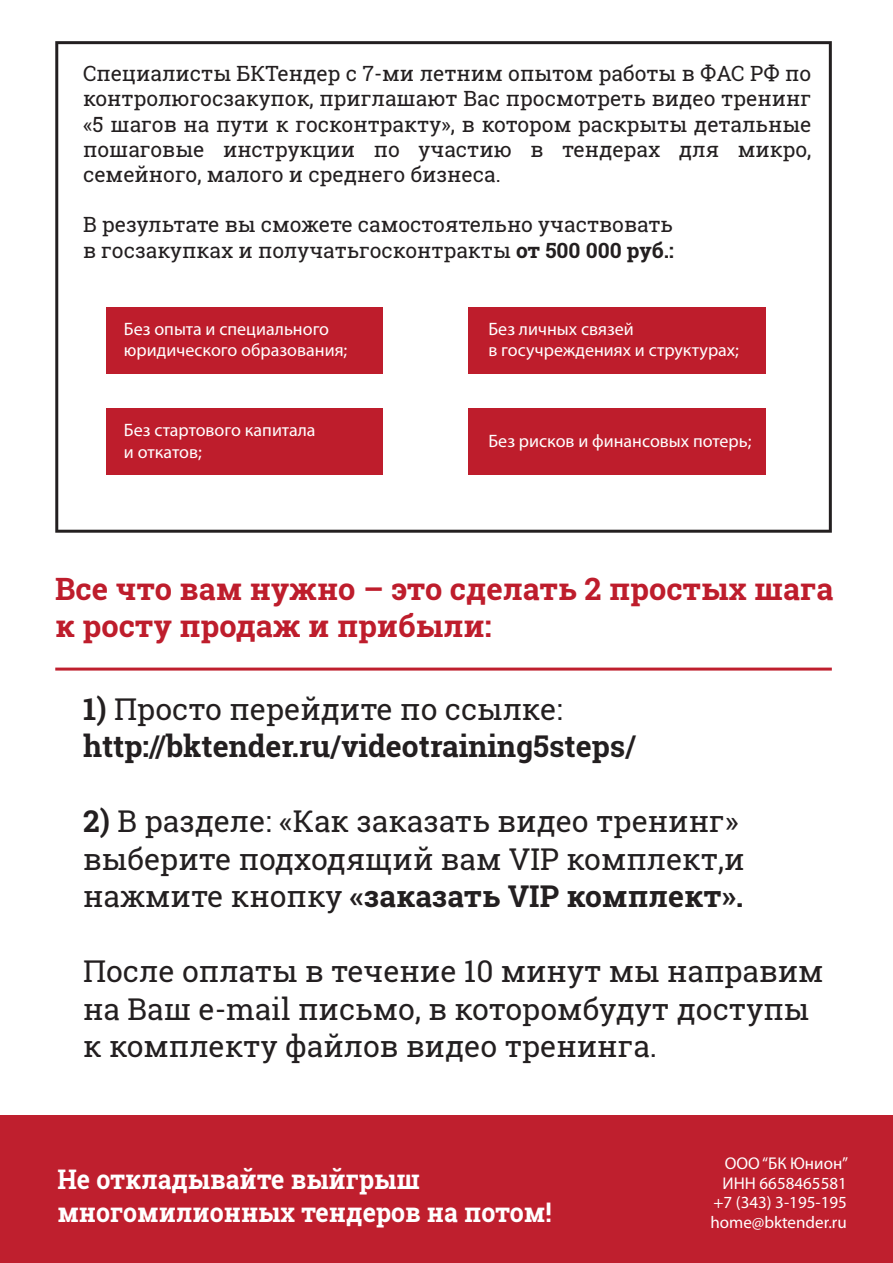
<style>
.page{position:relative;width:893px;height:1263px;background:#fff}
.page>*{position:absolute;margin:0;border:0;box-sizing:border-box;transform-origin:0 0}
.t1{font:700 30.75px/36.9px "Roboto Slab";color:#be1d2c}
.t2{font:30px/37.5px "Roboto Slab";color:#231f20}
.t3{font:700 30px/37.5px "Roboto Slab";color:#231f20}
.t4{font:700 27px/32.4px "Roboto Slab";color:#fff;scale:.93 1}
.t5{font:21px/25.2px "Roboto Slab";color:#231f20;text-align:justify}
.t6{font:18px/21.6px "Myriad Pro";color:#fff}
.t7{font:16.95px/19.5px "Myriad Pro";color:#fff;text-align:right}
.s1{font-weight:700}
.s2{font-weight:400}
</style>
<div class="page">
<hr style="left:55px;top:667px;width:777px;height:3px;background:#bf1f2e">
<svg style="left:57px;top:41px;width:775px;height:492px"></svg>
<div style="left:106px;top:307px;width:277px;height:66px;background:#be1d2c"></div>
<div style="left:106px;top:408px;width:277px;height:67px;background:#be1d2c"></div>
<div style="left:468px;top:307px;width:297px;height:66px;background:#be1d2c"></div>
<div style="left:468px;top:408px;width:297px;height:67px;background:#be1d2c"></div>
<div style="left:0;top:1116px;width:893px;height:147px;background:#bf1f2e"></div>
<hr style="left:54px;top:0;width:3px;height:1263px;background:#24aae1">
<p class="t5" style="left:83px;top:61px;width:730px">Специалисты БКТендер с 7-ми летним опытом работы в ФАС РФ по контролюгосзакупок, приглашают Вас просмотреть видео тренинг «5 шагов на пути к госконтракту», в котором раскрыты детальные пошаговые инструкции по участию в тендерах для микро, семейного, малого и среднего бизнеса.</p>
<p class="t5" style="left:83px;top:212px;width:592px">В результате вы сможете самостоятельно участвовать в госзакупках и получатьгосконтракты <span class="s1">от 500 000 руб.:</span></p>
<p class="t6" style="left:124px;top:317px;width:225px">Без опыта и специального юридического образования;</p>
<p class="t6" style="left:124px;top:419px;width:193px">Без стартового капитала и откатов;</p>
<p class="t6" style="left:488px;top:317px;width:252px">Без личных связей<br>в госучреждениях и структурах;</p>
<p class="t6" style="left:488px;top:430px;width:265px">Без рисков и финансовых потерь;</p>
<h1 class="t1" style="left:55px;top:570px;width:780px">Все что вам нужно – это сделать 2 простых шага к росту продаж и прибыли:</h1>
<h2 class="t3" style="left:83px;top:689px;width:555px">1) <span class="s2">Просто перейдите по ссылке: </span>http://bktender.ru/videotraining5steps/</h2>
<h2 class="t2" style="left:83px;top:802px;width:663px"><span class="s1">2)</span> В разделе: «Как заказать видео тренинг» выберите подходящий вам VIP комплект,и нажмите кнопку <span class="s1">«заказать VIP комплект».</span></h2>
<h2 class="t2" style="left:83px;top:952px;width:742px">После оплаты в течение 10 минут мы направим на Ваш e-mail письмо, в которомбудут доступы к комплекту файлов видео тренинга.</h2>
<p class="t4" style="left:57px;top:1163px;width:533px">Не откладывайте выйгрыш многомилионных тендеров на потом!</p>
<p class="t7" style="left:710px;top:1153px;width:139px">ООО “БК Юнион”<br>ИНН 6658465581 +7 (343) 3-195-195 home@bktender.ru</p>
</div>
